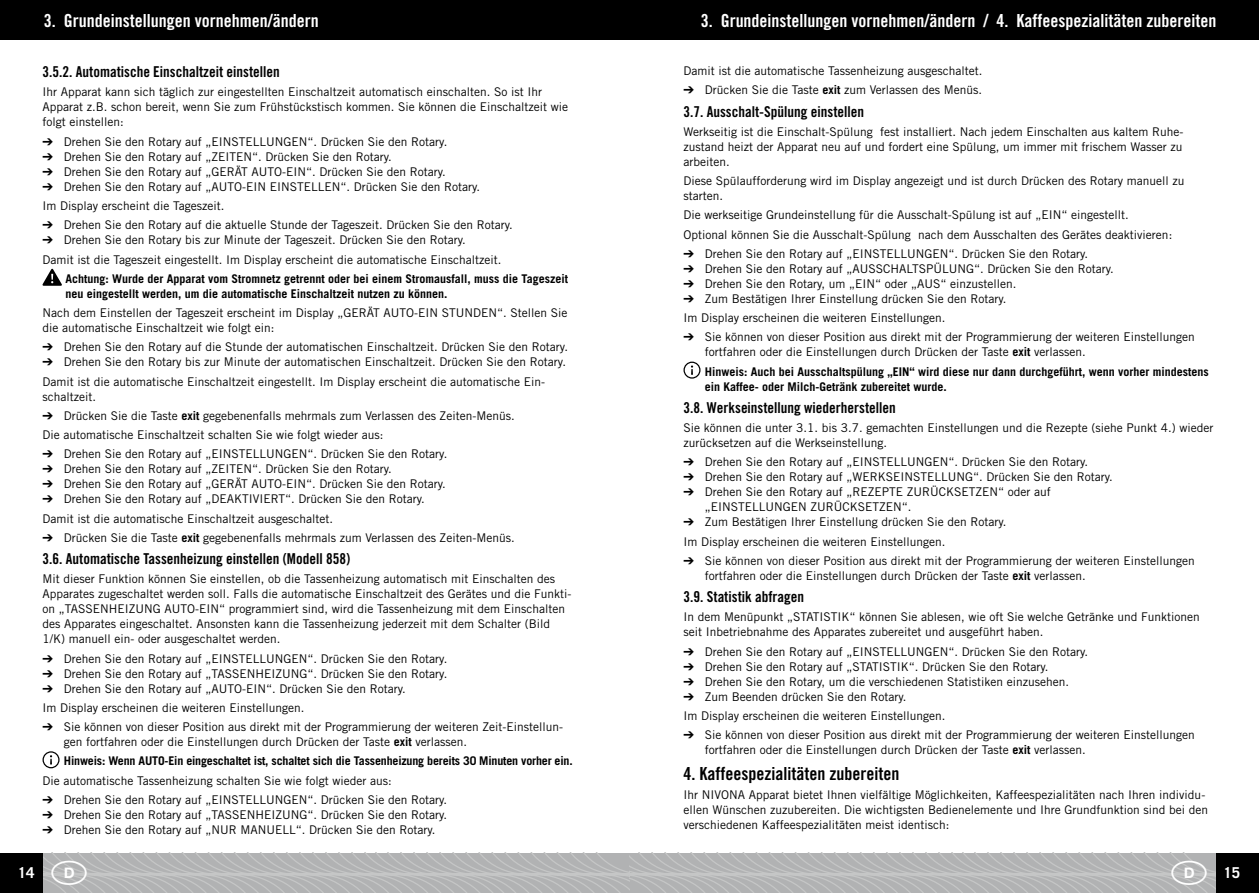
<style>
.page{position:relative;width:1259px;height:893px;background:#fff}
.page>*{position:absolute;margin:0;border:0;box-sizing:border-box;transform-origin:0 0}
.t1{font:18px "Trade Gothic LT Std Bd Cn 20";color:#fff}
.t2{font:18px "Trade Gothic LT Std Bd Cn 20";color:#000}
.t3{font:15px "Trade Gothic LT Std Bd Cn 20";color:#000}
.t4{font:700 15px "Trade Gothic LT Std";color:#fff}
.t5{font:12px/15px "Trade Gothic LT Std";color:#000}
.t6{font:700 12px/15px "Trade Gothic LT Std";color:#000}
.s1{font-weight:700}
.s2{font-weight:400}
</style>
<div class="page">
<svg style="left:43px;top:269px;width:19px;height:17px"></svg>
<svg style="left:43px;top:751px;width:17px;height:17px"></svg>
<svg style="left:683px;top:362px;width:17px;height:17px"></svg>
<div style="left:0;top:0;width:1258px;height:40px;background:#000"></div>
<div style="left:1216px;top:853px;width:42px;height:40px;background:#000"></div>
<div style="left:0;top:853px;width:42px;height:40px;background:#000"></div>
<svg style="left:42px;top:853px;width:1174px;height:40px;background:#b5b6b7"></svg>
<h1 class="t1" style="left:44px;top:9px;width:276px">3. Grundeinstellungen vornehmen/ändern</h1>
<h1 class="t1" style="left:700px;top:9px;width:517px">3. Grundeinstellungen vornehmen/ändern / 4. Kaffeespezialitäten zubereiten</h1>
<p class="t3" style="left:43px;top:63px;width:239px">3.5.2. Automatische Einschaltzeit einstellen</p>
<p class="t5" style="left:43px;top:85px;width:527px">Ihr Apparat kann sich täglich zur eingestellten Einschaltzeit automatisch einschalten. So ist Ihr<br>Apparat z.B. schon bereit, wenn Sie zum Frühstückstisch kommen. Sie können die Einschaltzeit wie folgt einstellen:</p>
<p class="t5" style="left:64px;top:134px;width:418px">Drehen Sie den Rotary auf „EINSTELLUNGEN“. Drücken Sie den Rotary.<br>Drehen Sie den Rotary auf „ZEITEN“. Drücken Sie den Rotary.<br>Drehen Sie den Rotary auf „GERÄT AUTO-EIN“. Drücken Sie den Rotary.<br>Drehen Sie den Rotary auf „AUTO-EIN EINSTELLEN“. Drücken Sie den Rotary.</p>
<p class="t5" style="left:64px;top:196px;width:450px;line-height:19.2px;text-indent:-21px">Im Display erscheint die Tageszeit.<br>Drehen Sie den Rotary auf die aktuelle Stunde der Tageszeit. Drücken Sie den Rotary.</p>
<p class="t5" style="left:43px;top:230px;width:460px;line-height:19.2px;text-indent:21px">Drehen Sie den Rotary bis zur Minute der Tageszeit. Drücken Sie den Rotary.<br>Damit ist die Tageszeit eingestellt. Im Display erscheint die automatische Einschaltzeit.</p>
<p class="t6" style="left:65px;top:271px;width:504px">Achtung: Wurde der Apparat vom Stromnetz getrennt oder bei einem Stromausfall, muss die Tageszeit neu eingestellt werden, um die automatische Einschaltzeit nutzen zu können.</p>
<p class="t5" style="left:43px;top:305px;width:526px">Nach dem Einstellen der Tageszeit erscheint im Display „GERÄT AUTO-EIN STUNDEN“. Stellen Sie die automatische Einschaltzeit wie folgt ein:</p>
<p class="t5" style="left:64px;top:339px;width:506px">Drehen Sie den Rotary auf die Stunde der automatischen Einschaltzeit. Drücken Sie den Rotary.<br>Drehen Sie den Rotary bis zur Minute der automatischen Einschaltzeit. Drücken Sie den Rotary.</p>
<p class="t5" style="left:43px;top:374px;width:504px">Damit ist die automatische Einschaltzeit eingestellt. Im Display erscheint die automatische Ein&shy;schaltzeit.</p>
<p class="t5" style="left:64px;top:408px;width:452px">Drücken Sie die Taste <span class="s1">exit</span> gegebenenfalls mehrmals zum Verlassen des Zeiten-Menüs.</p>
<p class="t5" style="left:43px;top:427px;width:342px">Die automatische Einschaltzeit schalten Sie wie folgt wieder aus:</p>
<p class="t5" style="left:64px;top:446px;width:385px">Drehen Sie den Rotary auf „EINSTELLUNGEN“. Drücken Sie den Rotary.</p>
<p class="t5" style="left:64px;top:461px;width:383px">Drehen Sie den Rotary auf „ZEITEN“. Drücken Sie den Rotary.<br>Drehen Sie den Rotary auf „GERÄT AUTO-EIN“. Drücken Sie den Rotary.<br>Drehen Sie den Rotary auf „DEAKTIVIERT“. Drücken Sie den Rotary.</p>
<p class="t5" style="left:64px;top:508px;width:452px;line-height:19.2px;text-indent:-21px">Damit ist die automatische Einschaltzeit ausgeschaltet.<br>Drücken Sie die Taste <span class="s1">exit</span> gegebenenfalls mehrmals zum Verlassen des Zeiten-Menüs.</p>
<p class="t3" style="left:43px;top:550px;width:309px">3.6. Automatische Tassenheizung einstellen (Modell 858)</p>
<p class="t5" style="left:43px;top:571px;width:530px">Mit dieser Funktion können Sie einstellen, ob die Tassenheizung automatisch mit Einschalten des Apparates zugeschaltet werden soll. Falls die automatische Einschaltzeit des Gerätes und die Funkti&shy;on „TASSENHEIZUNG AUTO-EIN“ programmiert sind, wird die Tassenheizung mit dem Einschalten des Apparates eingeschaltet. Ansonsten kann die Tassenheizung jederzeit mit dem Schalter (Bild 1/K) manuell ein- oder ausgeschaltet werden.</p>
<p class="t5" style="left:64px;top:651px;width:385px;text-align:justify">Drehen Sie den Rotary auf „EINSTELLUNGEN“. Drücken Sie den Rotary.<br>Drehen Sie den Rotary auf „TASSENHEIZUNG“. Drücken Sie den Rotary.<br>Drehen Sie den Rotary auf „AUTO-EIN“. Drücken Sie den Rotary.</p>
<p class="t5" style="left:64px;top:698px;width:501px;line-height:19.2px;text-indent:-21px">Im Display erscheinen die weiteren Einstellungen.<br>Sie können von dieser Position aus direkt mit der Programmierung der weiteren Zeit-Einstellun-</p>
<p class="t6" style="left:64px;top:732px;width:510px;line-height:19.2px"><span class="s2">gen fortfahren oder die Einstellungen durch Drücken der Taste</span> exit <span class="s2">verlassen.<br></span>Hinweis: Wenn AUTO-Ein eingeschaltet ist, schaltet sich die Tassenheizung bereits 30 Minuten vorher ein.</p>
<p class="t5" style="left:64px;top:771px;width:385px;line-height:19.2px;text-indent:-21px">Die automatische Tassenheizung schalten Sie wie folgt wieder aus:<br>Drehen Sie den Rotary auf „EINSTELLUNGEN“. Drücken Sie den Rotary.</p>
<p class="t5" style="left:64px;top:807px;width:385px">Drehen Sie den Rotary auf „TASSENHEIZUNG“. Drücken Sie den Rotary.<br>Drehen Sie den Rotary auf „NUR MANUELL“. Drücken Sie den Rotary.</p>
<p class="t5" style="left:683px;top:61px;width:300px;line-height:19.2px;text-align:right">Damit ist die automatische Tassenheizung ausgeschaltet.<br>Drücken Sie die Taste <span class="s1">exit</span> zum Verlassen des Menüs.</p>
<p class="t3" style="left:683px;top:102px;width:182px">3.7. Ausschalt-Spülung einstellen</p>
<p class="t5" style="left:683px;top:124px;width:501px;text-align:justify">Werkseitig ist die Einschalt-Spülung fest installiert. Nach jedem Einschalten aus kaltem Ruhe&shy;zustand heizt der Apparat neu auf und fordert eine Spülung, um immer mit frischem Wasser zu arbeiten.</p>
<p class="t5" style="left:683px;top:173px;width:502px">Diese Spülaufforderung wird im Display angezeigt und ist durch Drücken des Rotary manuell zu starten.</p>
<p class="t5" style="left:683px;top:207px;width:447px">Die werkseitige Grundeinstellung für die Ausschalt-Spülung ist auf „EIN“ eingestellt.</p>
<p class="t5" style="left:683px;top:227px;width:490px">Optional können Sie die Ausschalt-Spülung nach dem Ausschalten des Gerätes deaktivieren:</p>
<p class="t5" style="left:705px;top:246px;width:385px">Drehen Sie den Rotary auf „EINSTELLUNGEN“. Drücken Sie den Rotary.</p>
<p class="t5" style="left:705px;top:261px;width:410px">Drehen Sie den Rotary auf „AUSSCHALTSPÜLUNG“. Drücken Sie den Rotary.<br>Drehen Sie den Rotary, um „EIN“ oder „AUS“ einzustellen.<br>Zum Bestätigen Ihrer Einstellung drücken Sie den Rotary.</p>
<p class="t5" style="left:705px;top:308px;width:491px;line-height:19.2px;text-indent:-21px">Im Display erscheinen die weiteren Einstellungen.<br>Sie können von dieser Position aus direkt mit der Programmierung der weiteren Einstellungen</p>
<p class="t6" style="left:705px;top:342px;width:506px;line-height:19.4px"><span class="s2">fortfahren oder die Einstellungen durch Drücken der Taste</span> exit <span class="s2">verlassen.<br></span>Hinweis: Auch bei Ausschaltspülung „EIN“ wird diese nur dann durchgeführt, wenn vorher mindestens</p>
<p class="t6" style="left:705px;top:379px;width:244px">ein Kaffee- oder Milch-Getränk zubereitet wurde.</p>
<p class="t3" style="left:683px;top:398px;width:214px">3.8. Werkseinstellung wiederherstellen</p>
<p class="t5" style="left:683px;top:420px;width:531px">Sie können die unter 3.1. bis 3.7. gemachten Einstellungen und die Rezepte (siehe Punkt 4.) wieder zurücksetzen auf die Werkseinstellung.</p>
<p class="t5" style="left:705px;top:454px;width:410px">Drehen Sie den Rotary auf „EINSTELLUNGEN“. Drücken Sie den Rotary.<br>Drehen Sie den Rotary auf „WERKSEINSTELLUNG“. Drücken Sie den Rotary.<br>Drehen Sie den Rotary auf „REZEPTE ZURÜCKSETZEN“ oder auf „EINSTELLUNGEN ZURÜCKSETZEN“.<br>Zum Bestätigen Ihrer Einstellung drücken Sie den Rotary.</p>
<p class="t5" style="left:705px;top:532px;width:491px;line-height:19.2px;text-indent:-21px">Im Display erscheinen die weiteren Einstellungen.<br>Sie können von dieser Position aus direkt mit der Programmierung der weiteren Einstellungen</p>
<p class="t5" style="left:705px;top:568px;width:382px">fortfahren oder die Einstellungen durch Drücken der Taste <span class="s1">exit</span> verlassen.</p>
<p class="t3" style="left:683px;top:588px;width:122px">3.9. Statistik abfragen</p>
<p class="t5" style="left:683px;top:609px;width:518px">In dem Menüpunkt „STATISTIK“ können Sie ablesen, wie oft Sie welche Getränke und Funktionen seit Inbetriebnahme des Apparates zubereitet und ausgeführt haben.</p>
<p class="t5" style="left:705px;top:644px;width:385px">Drehen Sie den Rotary auf „EINSTELLUNGEN“. Drücken Sie den Rotary.<br>Drehen Sie den Rotary auf „STATISTIK“. Drücken Sie den Rotary.<br>Drehen Sie den Rotary, um die verschiedenen Statistiken einzusehen.<br>Zum Beenden drücken Sie den Rotary.</p>
<p class="t5" style="left:705px;top:706px;width:491px;line-height:19.2px;text-indent:-21px">Im Display erscheinen die weiteren Einstellungen.<br>Sie können von dieser Position aus direkt mit der Programmierung der weiteren Einstellungen</p>
<p class="t5" style="left:705px;top:742px;width:382px">fortfahren oder die Einstellungen durch Drücken der Taste <span class="s1">exit</span> verlassen.</p>
<h1 class="t2" style="left:683px;top:763px;width:217px">4. Kaffeespezialitäten zubereiten</h1>
<p class="t5" style="left:683px;top:787px;width:526px">Ihr NIVONA Apparat bietet Ihnen vielfältige Möglichkeiten, Kaffeespezialitäten nach Ihren individu&shy;ellen Wünschen zuzubereiten. Die wichtigsten Bedienelemente und Ihre Grundfunktion sind bei den verschiedenen Kaffeespezialitäten meist identisch:</p>
<p class="t4" style="left:18px;top:863px;width:18px">14</p>
<p class="t4" style="left:1223px;top:863px;width:18px">15</p>
</div>
